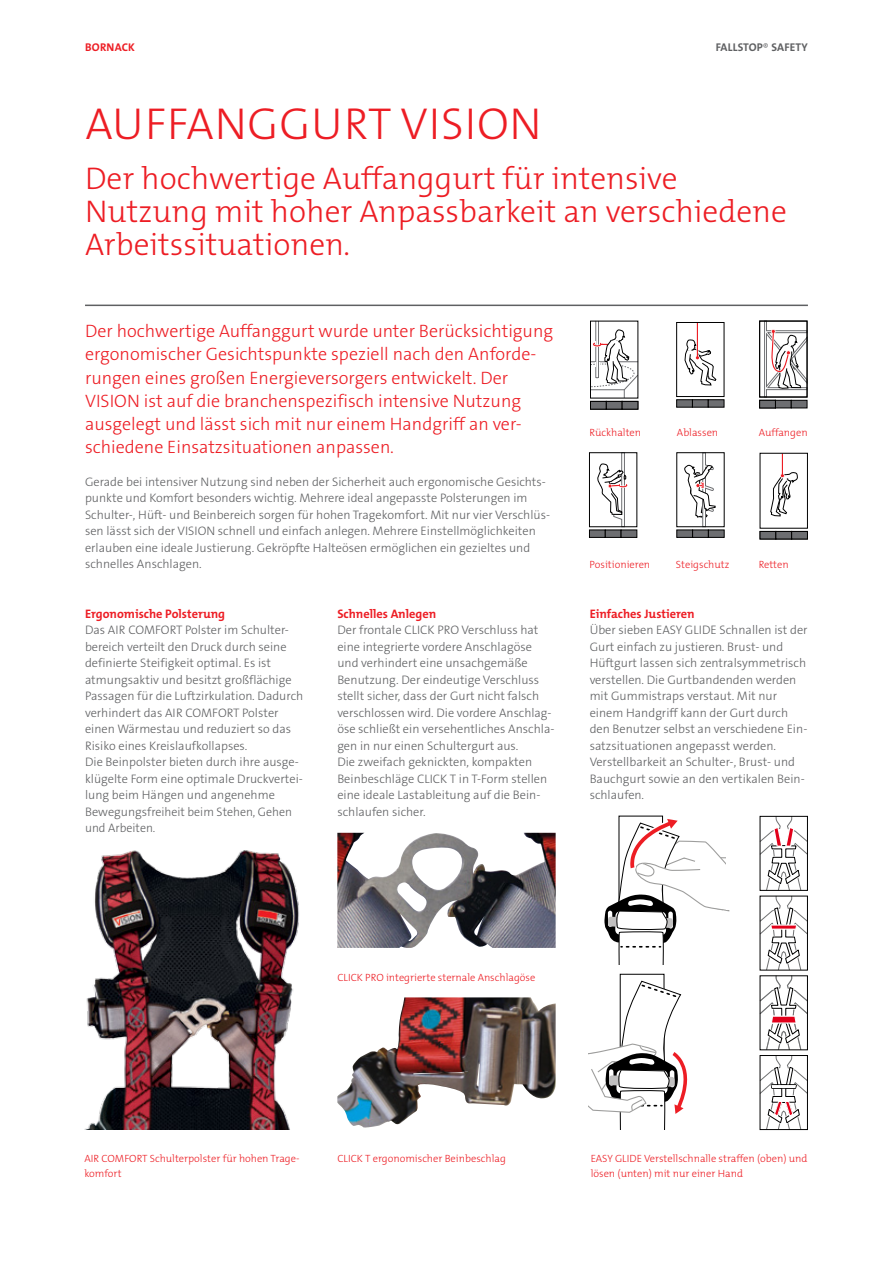
<style>
.page{position:relative;width:893px;height:1263px;background:#fff}
.page>*{position:absolute;margin:0;border:0;box-sizing:border-box;transform-origin:0 0}
.t1{font:300 45px "The Mix E2 s";color:#ed1d24}
.t2{font:300 31.5px/33px "The Mix E2 s";color:#ed1d24}
.t3{font:18px/23.1px "The Sans LP3 Lig";color:#ed1d24}
.t4{font:12.3px/16.5px "The Sans LP3 Lig";color:#5f6062}
.t5{font:700 12.3px "The Mix E2 s";color:#ed1d24}
.t6{font:700 11.25px "The Mix E2 s";letter-spacing:.02em;color:#5f6062}
.t7{font:700 11.25px "The Mix E2 s";letter-spacing:.02em;color:#ed1d24}
.t8{font:300 10.5px/14.2px "The Mix E2 s";color:#ed1d24}
.s1{font-weight:300;font-size:10.5px}
</style>
<div class="page">
<hr style="left:85px;top:305px;width:723px;height:1px;background:#5f6062">
<img style="left:337px;top:832px;width:219px;height:116px">
<img style="left:337px;top:997px;width:219px;height:131px">
<svg style="left:604px;top:817px;width:126px;height:147px"></svg>
<div style="left:726px;top:858px;width:5px;height:52px;background:#fff"></div>
<svg style="left:759px;top:815px;width:49px;height:315px"></svg>
<svg style="left:588px;top:981px;width:100px;height:148px"></svg>
<img style="left:85px;top:850px;width:214px;height:279px">
<svg style="left:684px;top:324px;width:33px;height:62px"></svg>
<svg style="left:676px;top:399px;width:49px;height:9px"></svg>
<div style="left:676px;top:322px;width:48px;height:75px;border:1px solid #000"></div>
<svg style="left:759px;top:320px;width:49px;height:89px"></svg>
<div style="left:759px;top:321px;width:48px;height:76px;border:1px solid #000"></div>
<svg style="left:589px;top:452px;width:49px;height:86px"></svg>
<div style="left:589px;top:452px;width:48px;height:75px;border:1px solid #000"></div>
<svg style="left:770px;top:455px;width:28px;height:62px"></svg>
<svg style="left:759px;top:531px;width:49px;height:9px"></svg>
<div style="left:760px;top:453px;width:48px;height:76px;border:1px solid #000"></div>
<svg style="left:590px;top:320px;width:49px;height:90px"></svg>
<svg style="left:676px;top:452px;width:49px;height:86px"></svg>
<p class="t7" style="left:85px;top:40px;width:51px">BORNACK</p>
<p class="t6" style="left:716px;top:40px;width:12px">Fallstop</p>
<p class="t6" style="left:763px;top:40px;width:46px"><span class="s1">®</span> SAFETY</p>
<h1 class="t1" style="left:85px;top:95px;width:132px">Au ffanggurt</h1>
<h1 class="t1" style="left:401px;top:95px;width:51px">Vision</h1>
<h2 class="t2" style="left:85px;top:162px;width:703px">Der hochwertige Auffanggurt für intensive<br>Nutzung mit hoher Anpassbarkeit an verschiedene<br>Arbeitssituationen.</h2>
<p class="t3" style="left:85px;top:320px;width:470px">Der hochwertige Auffanggurt wurde unter Berücksichtigung ergonomischer Gesichtspunkte speziell nach den Anforde&shy;rungen eines großen Energieversorgers entwickelt. Der VISION ist auf die branchenspezifisch intensive Nutzung ausgelegt und lässt sich mit nur einem Handgriff an ver&shy;schiedene Einsatzsituationen anpassen.</p>
<p class="t4" style="left:85px;top:473px;width:467px">Gerade bei intensiver Nutzung sind neben der Sicherheit auch ergonomische Gesichts&shy;punkte und Komfort besonders wichtig. Mehrere ideal angepasste Polsterungen im Schulter-, Hüft- und Beinbereich sorgen für hohen Tragekomfort. Mit nur vier Verschlüs&shy;sen lässt sich der VISION schnell und einfach anlegen. Mehrere Einstellmöglichkeiten erlauben eine ideale Justierung. Gekröpfte Halteösen ermöglichen ein gezieltes und schnelles Anschlagen.</p>
<p class="t5" style="left:85px;top:606px;width:142px">Ergonomische Polsterung</p>
<p class="t4" style="left:85px;top:622px;width:220px">Das AIR COMFORT Polster im Schulter&shy;bereich verteilt den Druck durch seine definierte Steifigkeit optimal. Es ist atmungsaktiv und besitzt großflächige Passagen für die Luftzirkulation. Dadurch verhindert das AIR COMFORT Polster einen Wärmestau und reduziert so das Risiko eines Kreislaufkollapses.<br>Die Beinpolster bieten durch ihre ausge&shy;klügelte Form eine optimale Druckvertei&shy;lung beim Hängen und angenehme Bewegungsfreiheit beim Stehen, Gehen und Arbeiten.</p>
<p class="t5" style="left:337px;top:606px;width:100px">Schnelles Anlegen</p>
<p class="t4" style="left:337px;top:622px;width:219px">Der frontale CLICK PRO Verschluss hat eine integrierte vordere Anschlagöse und verhindert eine unsachgemäße Benutzung. Der eindeutige Verschluss stellt sicher, dass der Gurt nicht falsch verschlossen wird. Die vordere Anschlag&shy;öse schließt ein versehentliches Anschla&shy;gen in nur einen Schultergurt aus.<br>Die zweifach geknickten, kompakten Beinbeschläge CLICK T in T-Form stellen eine ideale Lastableitung auf die Bein&shy;schlaufen sicher.</p>
<p class="t8" style="left:590px;top:426px;width:53px">Rückhalten</p>
<p class="t8" style="left:677px;top:426px;width:43px">Ablassen</p>
<p class="t8" style="left:759px;top:426px;width:50px">Auffangen</p>
<p class="t8" style="left:590px;top:558px;width:62px">Positionieren</p>
<p class="t8" style="left:676px;top:558px;width:55px">Steigschutz</p>
<p class="t8" style="left:759px;top:558px;width:32px">Retten</p>
<p class="t5" style="left:590px;top:606px;width:106px">Einfaches Justieren</p>
<p class="t4" style="left:590px;top:622px;width:219px">Über sieben EASY GLIDE Schnallen ist der Gurt einfach zu justieren. Brust- und Hüftgurt lassen sich zentralsymmetrisch verstellen. Die Gurtbandenden werden mit Gummistraps verstaut. Mit nur einem Handgriff kann der Gurt durch den Benutzer selbst an verschiedene Ein&shy;satzsituationen angepasst werden.<br>Verstellbarkeit an Schulter-, Brust- und Bauchgurt sowie an den vertikalen Bein&shy;schlaufen.</p>
<p class="t8" style="left:337px;top:970px;width:199px">CLICK PRO integrierte sternale Anschlagöse</p>
<p class="t8" style="left:84px;top:1152px;width:217px">AIR COMFORT Schulterpolster für hohen Trage&shy;komfort</p>
<p class="t8" style="left:337px;top:1152px;width:170px">CLICK T ergonomischer Beinbeschlag</p>
<p class="t8" style="left:591px;top:1152px;width:218px">EASY GLIDE Verstellschnalle straffen (oben) und lösen (unten) mit nur einer Hand</p>
</div>
